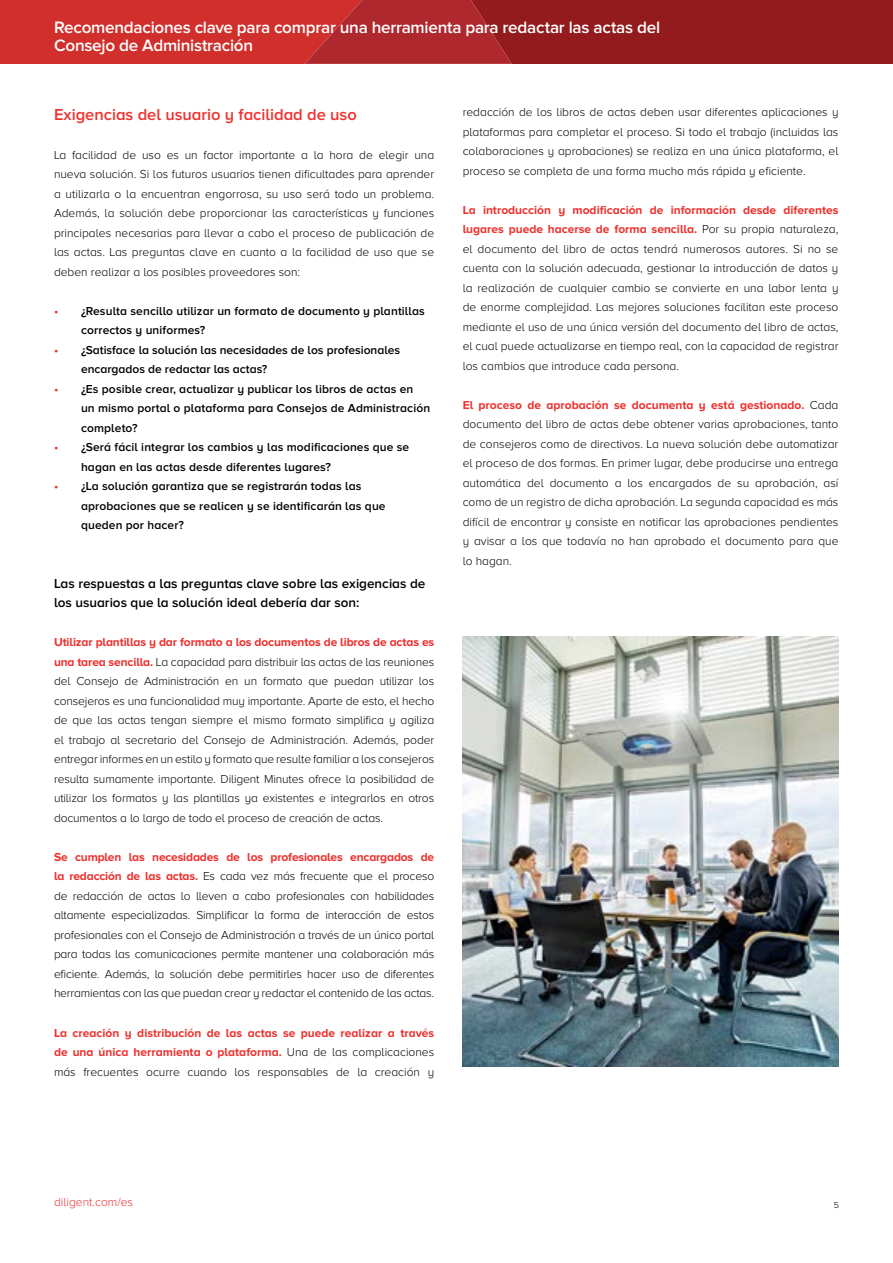
<style>
.page{position:relative;width:893px;height:1263px;background:#fff}
.page>*{position:absolute;margin:0;border:0;box-sizing:border-box;transform-origin:0 0}
.t1{font:600 17.1px/18.6px "Proxima Nova";letter-spacing:-.015em;color:#fff}
.t2{font:600 16.5px "Proxima Nova A";color:#ee312e}
.t3{font:600 13.5px/19.5px "Proxima Nova A";color:#000}
.t4{font:300 12px/19.5px "Proxima Nova A";color:#000;text-align:justify}
.t5{font:600 12px/19.5px "Proxima Nova A";letter-spacing:.01em;color:#000}
.t6{font:700 12px/19.5px "Proxima Nova A";color:#ee312e;text-align:justify}
.t7{font:300 12px "Proxima Nova A";color:#ee312e}
.t8{font:300 9px "Proxima Nova A";color:#000}
.s1{color:#ee312e}
.s2{font-weight:700;color:#ee312e}
.s3{font-weight:300;color:#000}
</style>
<div class="page">
<svg style="left:0;top:0;width:893px;height:64px;background:#ae2425"></svg>
<img style="left:462px;top:637px;width:377px;height:429px">
<h1 class="t1" style="left:54px;top:18px;width:608px">Recomendaciones clave para comprar una herramienta para redactar las actas del<br>Consejo de Administración</h1>
<h2 class="t2" style="left:54px;top:105px;width:304px">Exigencias del usuario y facilidad de uso</h2>
<p class="t4" style="left:54px;top:145px;width:382px">La facilidad de uso es un factor importante a la hora de elegir una nueva solución. Si los futuros usuarios tienen dificultades para aprender a utilizarla o la encuentran engorrosa, su uso será todo un problema.<br>Además, la solución debe proporcionar las características y funciones principales necesarias para llevar a cabo el proceso de publicación de las actas. Las preguntas clave en cuanto a la facilidad de uso que se deben realizar a los posibles proveedores son:</p>
<p class="t5" style="left:81px;top:301px;width:345px;text-indent:-27px"><span class="s1">•</span> ¿Resulta sencillo utilizar un formato de documento y plantillas correctos y uniformes?</p>
<p class="t5" style="left:81px;top:340px;width:321px;text-indent:-27px"><span class="s1">•</span> ¿Satisface la solución las necesidades de los profesionales encargados de redactar las actas?</p>
<p class="t5" style="left:81px;top:379px;width:351px;text-indent:-27px"><span class="s1">•</span> ¿Es posible crear, actualizar y publicar los libros de actas en<br>un mismo portal o plataforma para Consejos de Administración completo?</p>
<p class="t5" style="left:81px;top:437px;width:330px;text-indent:-27px"><span class="s1">•</span> ¿Será fácil integrar los cambios y las modificaciones que se hagan en las actas desde diferentes lugares?</p>
<p class="t5" style="left:81px;top:476px;width:306px;text-indent:-27px"><span class="s1">•</span> ¿La solución garantiza que se registrarán todas las aprobaciones que se realicen y se identificarán las que queden por hacer?</p>
<p class="t3" style="left:54px;top:573px;width:373px">Las respuestas a las preguntas clave sobre las exigencias de los usuarios que la solución ideal debería dar son:</p>
<p class="t4" style="left:54px;top:633px;width:382px"><span class="s2">Utilizar plantillas y dar formato a los documentos de libros de actas es una tarea sencilla.</span> La capacidad para distribuir las actas de las reuniones del Consejo de Administración en un formato que puedan utilizar los consejeros es una funcionalidad muy importante. Aparte de esto, el hecho de que las actas tengan siempre el mismo formato simplifica y agiliza el trabajo al secretario del Consejo de Administración. Además, poder entregar informes en un estilo y formato que resulte familiar a los consejeros resulta sumamente importante. Diligent Minutes ofrece la posibilidad de utilizar los formatos y las plantillas ya existentes e integrarlos en otros documentos a lo largo de todo el proceso de creación de actas.</p>
<p class="t4" style="left:54px;top:847px;width:382px"><span class="s2">Se cumplen las necesidades de los profesionales encargados de la redacción de las actas.</span> Es cada vez más frecuente que el proceso de redacción de actas lo lleven a cabo profesionales con habilidades altamente especializadas. Simplificar la forma de interacción de estos profesionales con el Consejo de Administración a través de un único portal para todas las comunicaciones permite mantener una colaboración más eficiente. Además, la solución debe permitirles hacer uso de diferentes herramientas con las que puedan crear y redactar el contenido de las actas.</p>
<p class="t6" style="left:54px;top:1022px;width:382px">La creación y distribución de las actas se puede realizar a través de una única herramienta o plataforma. <span class="s3">Una de las complicaciones más frecuentes ocurre cuando los responsables de la creación y</span></p>
<p class="t4" style="left:463px;top:102px;width:377px">redacción de los libros de actas deben usar diferentes aplicaciones y plataformas para completar el proceso. Si todo el trabajo (incluidas las colaboraciones y aprobaciones) se realiza en una única plataforma, el proceso se completa de una forma mucho más rápida y eficiente.</p>
<p class="t4" style="left:463px;top:200px;width:377px"><span class="s2">La introducción y modificación de información desde diferentes lugares puede hacerse de forma sencilla.</span> Por su propia naturaleza, el documento del libro de actas tendrá numerosos autores. Si no se cuenta con la solución adecuada, gestionar la introducción de datos y la realización de cualquier cambio se convierte en una labor lenta y de enorme complejidad. Las mejores soluciones facilitan este proceso mediante el uso de una única versión del documento del libro de actas, el cual puede actualizarse en tiempo real, con la capacidad de registrar los cambios que introduce cada persona.</p>
<p class="t4" style="left:463px;top:395px;width:377px"><span class="s2">El proceso de aprobación se documenta y está gestionado.</span> Cada documento del libro de actas debe obtener varias aprobaciones, tanto de consejeros como de directivos. La nueva solución debe automatizar el proceso de dos formas. En primer lugar, debe producirse una entrega automática del documento a los encargados de su aprobación, así como de un registro de dicha aprobación. La segunda capacidad es más difícil de encontrar y consiste en notificar las aprobaciones pendientes y avisar a los que todavía no han aprobado el documento para que lo hagan.</p>
<p class="t7" style="left:54px;top:1196px;width:81px">diligent.com/es</p>
<p class="t8" style="left:834px;top:1200px;width:7px">5</p>
</div>
